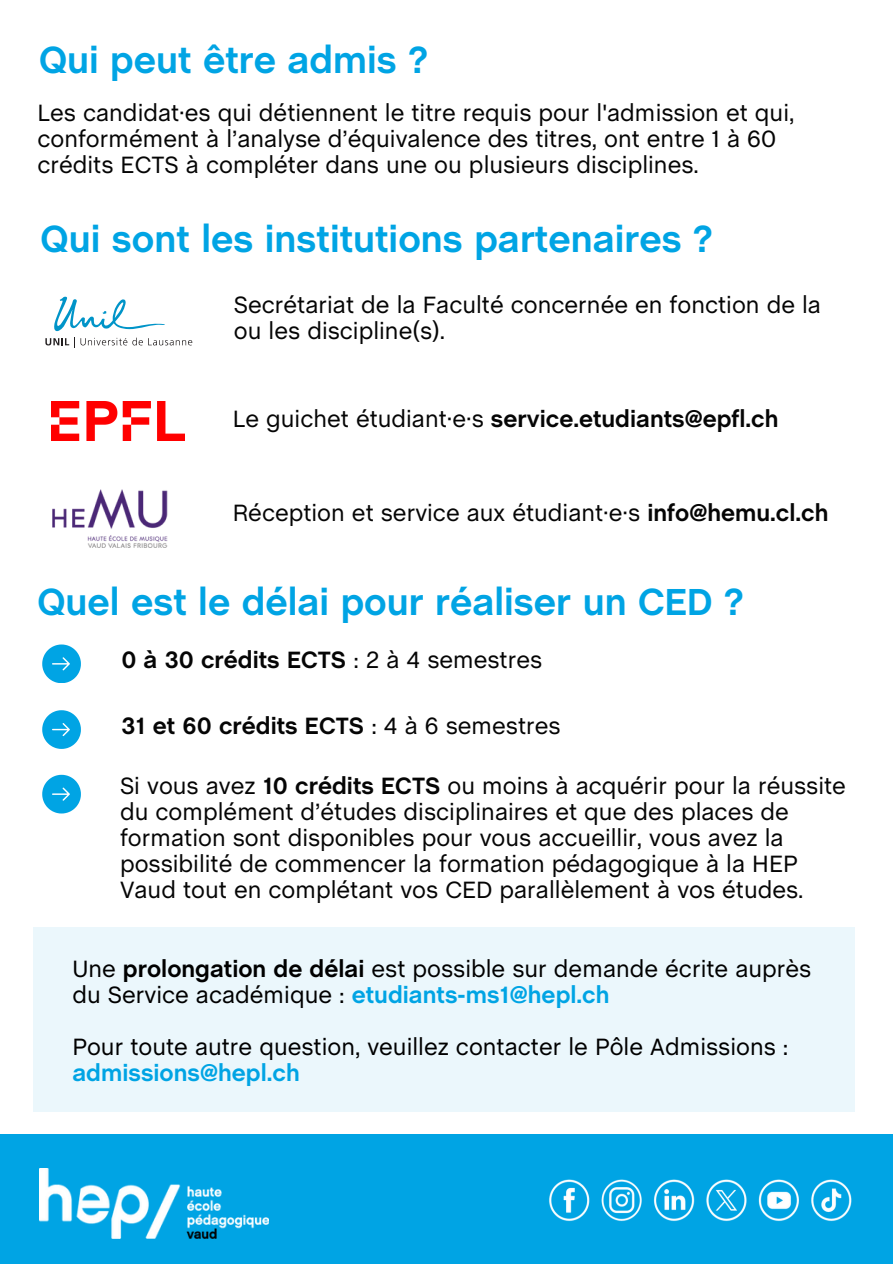
<style>
.page{position:relative;width:893px;height:1264px;background:#fff}
.page>*{position:absolute;margin:0;border:0;box-sizing:border-box;transform-origin:0 0}
.t1{font:700 38.25px "Chalet";color:#00a4e4}
.t2{font:24px/25.8px "Chalet";color:#050505}
.t3{font:24px/25.8px "Chalet";color:#000}
.t4{font:700 24px "Chalet";color:#050505}
.s1{font-weight:400}
.s2{font-weight:700}
.s3{font-weight:700;color:#00a4e4}
</style>
<div class="page">
<div style="left:0;top:1134px;width:892px;height:129px;background:#00a4e4"></div>
<svg style="left:45px;top:296px;width:147px;height:52px"></svg>
<img style="left:51px;top:402px;width:133px;height:38px">
<img style="left:52px;top:489px;width:116px;height:59px">
<svg style="left:42px;top:644px;width:38px;height:38px"></svg>
<svg style="left:42px;top:710px;width:38px;height:38px"></svg>
<svg style="left:42px;top:774px;width:38px;height:39px"></svg>
<div style="left:33px;top:927px;width:821px;height:184px;background:#ebf7fc"></div>
<img style="left:549px;top:1179px;width:303px;height:43px">
<img style="left:39px;top:1168px;width:230px;height:70px">
<h1 class="t1" style="left:39px;top:44px;width:390px">Qui peut être admis ?</h1>
<p class="t2" style="left:37px;top:102px;width:758px">Les candidat·es qui détiennent le titre requis pour l'admission et qui, conformément à l’analyse d’équivalence des titres, ont entre 1 à 60 crédits ECTS à compléter dans une ou plusieurs disciplines.</p>
<p class="t1" style="left:41px;top:224px;width:674px">Qui sont les institutions partenaires ?</p>
<p class="t2" style="left:234px;top:294px;width:588px">Secrétariat de la Faculté concernée en fonction de la ou les discipline(s).</p>
<p class="t4" style="left:233px;top:409px;width:547px"><span class="s1">Le guichet étudiant·e·s</span> service.etudiants@epfl.ch</p>
<p class="t2" style="left:233px;top:501px;width:597px">Réception et service aux étudiant·e·s <span class="s2">info@hemu.cl.ch</span></p>
<p class="t1" style="left:37px;top:586px;width:708px">Quel est le délai pour réaliser un CED ?</p>
<h1 class="t4" style="left:121px;top:650px;width:422px">0 à 30 crédits ECTS <span class="s1">: 2 à 4 semestres</span></h1>
<p class="t4" style="left:121px;top:716px;width:441px">31 et 60 crédits ECTS <span class="s1">: 4 à 6 semestres</span></p>
<p class="t2" style="left:120px;top:775px;width:727px">Si vous avez <span class="s2">10 crédits ECTS</span> ou moins à acquérir pour la réussite du complément d’études disciplinaires et que des places de formation sont disponibles pour vous accueillir, vous avez la possibilité de commencer la formation pédagogique à la HEP Vaud tout en complétant vos CED parallèlement à vos études.</p>
<p class="t3" style="left:72px;top:958px;width:740px">Une <span class="s2">prolongation de délai</span> est possible sur demande écrite auprès du Service académique : <span class="s3">etudiants-ms1@hepl.ch</span></p>
<p class="t3" style="left:72px;top:1035px;width:717px">Pour toute autre question, veuillez contacter le Pôle Admissions : <span class="s3">admissions@hepl.ch</span></p>
</div>
